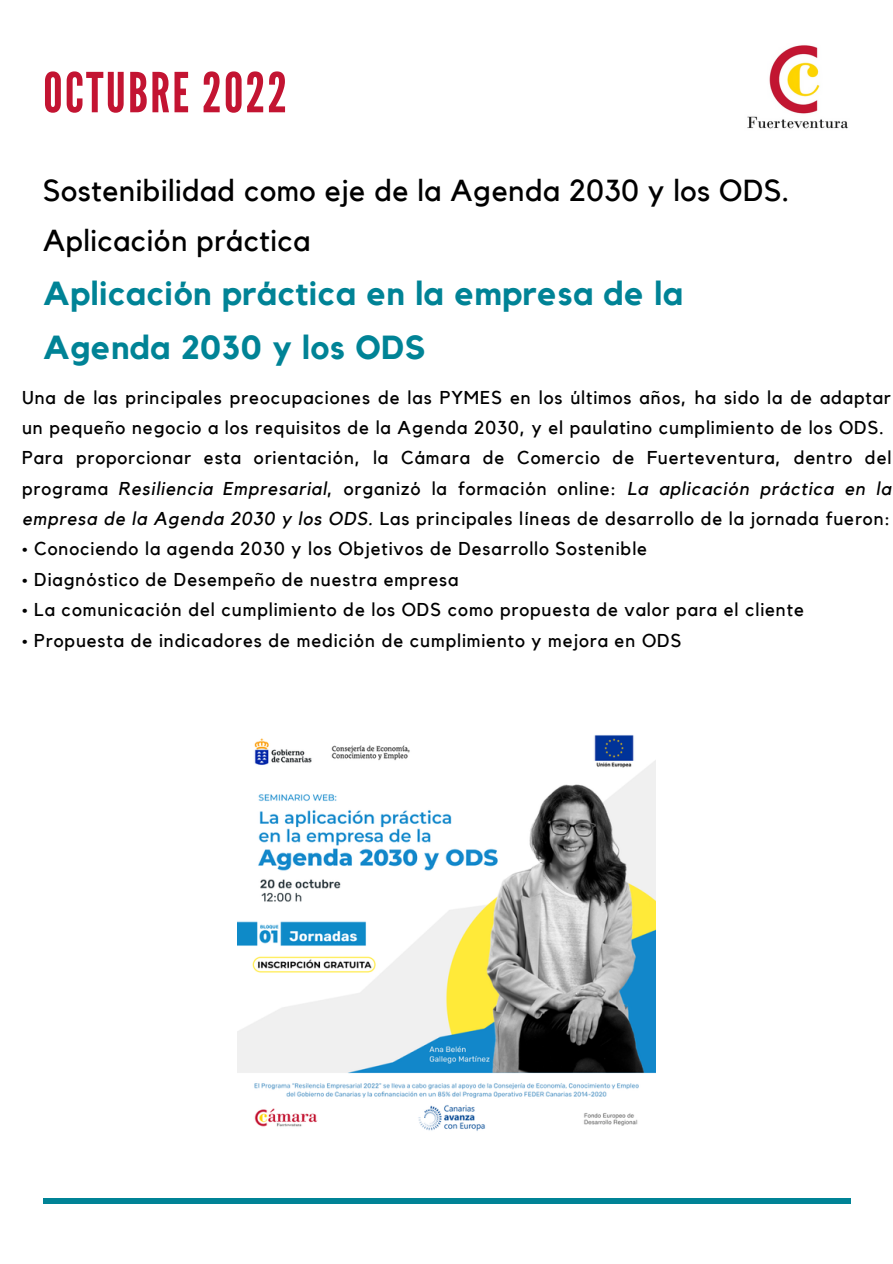
<style>
.page{position:relative;width:893px;height:1264px;background:#fff}
.page>*{position:absolute;margin:0;border:0;box-sizing:border-box;transform-origin:0 0}
.t1{font:55.05px "League Gothic";letter-spacing:.04em;color:#c31432}
.t2{font:700 33.3px/54px "Kollektif";letter-spacing:.02em;color:#008396}
.t3{font:30.3px/49.5px "Kollektif";letter-spacing:.02em;color:#000}
.t4{font:18.6px/30.3px "Kollektif";letter-spacing:.05em;color:#000}
.s1{font-style:italic}
</style>
<div class="page">
<div style="left:43px;top:1198px;width:807px;height:5px;background:#008396"></div>
<img style="left:238px;top:735px;width:417px;height:396px">
<img style="left:747px;top:45px;width:102px;height:84px">
<h1 class="t1" style="left:43px;top:61px;width:245px">OCTUBRE 2022</h1>
<h3 class="t3" style="left:43px;top:167px;width:747px">Sostenibilidad como eje de la Agenda 2030 y los ODS.<br>Aplicación práctica</h3>
<h2 class="t2" style="left:43px;top:267px;width:641px">Aplicación práctica en la empresa de la<br>Agenda 2030 y los ODS</h2>
<p class="t4" style="left:22px;top:383px;width:870px">Una de las principales preocupaciones de las PYMES en los últimos años, ha sido la de adaptar un pequeño negocio a los requisitos de la Agenda 2030, y el paulatino cumplimiento de los ODS.<br>Para proporcionar esta orientación, la Cámara de Comercio de Fuerteventura, dentro del programa <span class="s1">Resiliencia Empresarial</span>, organizó la formación online: <span class="s1">La aplicación práctica en la empresa de la Agenda 2030 y los ODS.</span> Las principales líneas de desarrollo de la jornada fueron:</p>
<p class="t4" style="left:22px;top:534px;width:626px">• Conociendo la agenda 2030 y los Objetivos de Desarrollo Sostenible</p>
<p class="t4" style="left:22px;top:565px;width:438px">• Diagnóstico de Desempeño de nuestra empresa</p>
<p class="t4" style="left:22px;top:595px;width:783px">• La comunicación del cumplimiento de los ODS como propuesta de valor para el cliente</p>
<p class="t4" style="left:22px;top:625px;width:661px">• Propuesta de indicadores de medición de cumplimiento y mejora en ODS</p>
</div>
